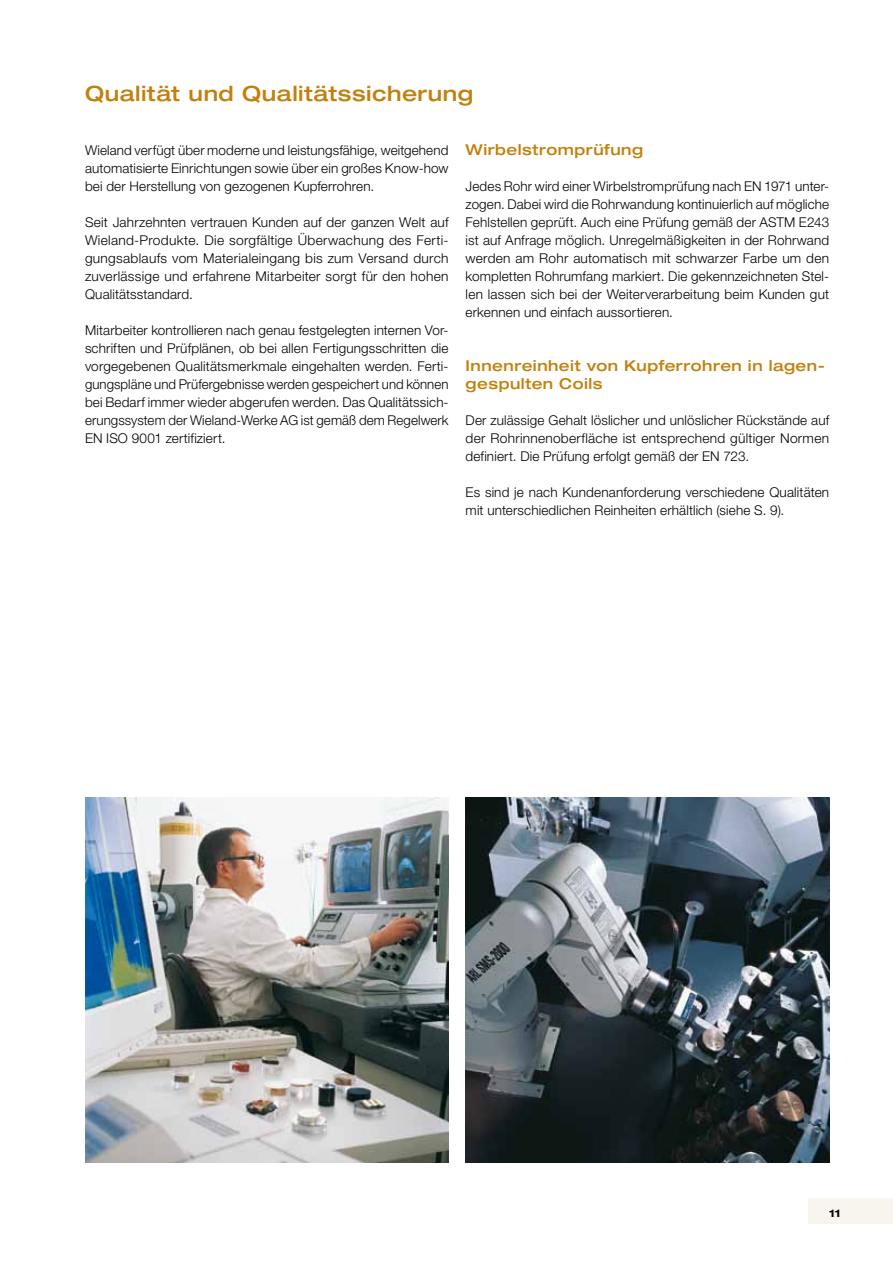
<style>
.page{position:relative;width:893px;height:1263px;background:#fff}
.page>*{position:absolute;margin:0;border:0;box-sizing:border-box;transform-origin:0 0}
.t1{font:500 expanded 21px "Helvetica Neue LT Pro";letter-spacing:.025em;color:#c2810c}
.t2{font:500 expanded 15px/18px "Helvetica Neue LT Pro";letter-spacing:.035em;color:#c2810c}
.t3{font:300 13.5px/18px "Helvetica Neue LT Pro";letter-spacing:.01em;color:#000;text-align:justify}
.t4{font:700 expanded 10.5px "Helvetica Neue LT Pro";color:#000}
</style>
<div class="page">
<div style="left:808px;top:1198px;width:85px;height:26px;background:#f7f5ed"></div>
<img style="left:85px;top:797px;width:364px;height:366px">
<img style="left:466px;top:797px;width:363px;height:366px">
<h1 class="t1" style="left:85px;top:80px;width:390px">Qualität und Qualitätssicherung</h1>
<p class="t3" style="left:85px;top:141px;width:365px">Wieland verfügt über moderne und leistungsfähige, weitgehend automatisierte Einrichtungen sowie über ein großes Know-how bei der Herstellung von gezogenen Kupferrohren.</p>
<p class="t3" style="left:85px;top:213px;width:365px">Seit Jahrzehnten vertrauen Kunden auf der ganzen Welt auf Wieland-Produkte. Die sorgfältige Überwachung des Ferti&shy;gungsablaufs vom Materialeingang bis zum Versand durch zuverlässige und erfahrene Mitarbeiter sorgt für den hohen Qualitätsstandard.</p>
<p class="t3" style="left:85px;top:321px;width:365px">Mitarbeiter kontrollieren nach genau festgelegten internen Vor&shy;schriften und Prüfplänen, ob bei allen Fertigungsschritten die vorgegebenen Qualitätsmerkmale eingehalten werden. Ferti&shy;gungspläne und Prüfergebnisse werden gespeichert und können bei Bedarf immer wieder abgerufen werden. Das Qualitätssich&shy;erungssystem der Wieland-Werke AG ist gemäß dem Regelwerk EN ISO 9001 zertifiziert.</p>
<p class="t2" style="left:466px;top:140px;width:179px">Wirbelstromprüfung</p>
<p class="t3" style="left:466px;top:177px;width:365px">Jedes Rohr wird einer Wirbelstromprüfung nach EN 1971 unter&shy;zogen. Dabei wird die Rohrwandung kontinuierlich auf mögliche Fehlstellen geprüft. Auch eine Prüfung gemäß der ASTM E243 ist auf Anfrage möglich. Unregelmäßigkeiten in der Rohrwand werden am Rohr automatisch mit schwarzer Farbe um den kompletten Rohrumfang markiert. Die gekennzeichneten Stel&shy;len lassen sich bei der Weiterverarbeitung beim Kunden gut erkennen und einfach aussortieren.</p>
<p class="t2" style="left:466px;top:356px;width:361px">Innenreinheit von Kupferrohren in lagen&shy;gespulten Coils</p>
<p class="t3" style="left:466px;top:411px;width:365px">Der zulässige Gehalt löslicher und unlöslicher Rückstände auf der Rohrinnenoberfläche ist entsprechend gültiger Normen definiert. Die Prüfung erfolgt gemäß der EN 723.</p>
<p class="t3" style="left:466px;top:483px;width:365px">Es sind je nach Kundenanforderung verschiedene Qualitäten mit unterschiedlichen Reinheiten erhältlich (siehe S. 9).</p>
<p class="t4" style="left:829px;top:1206px;width:13px">11</p>
</div>
